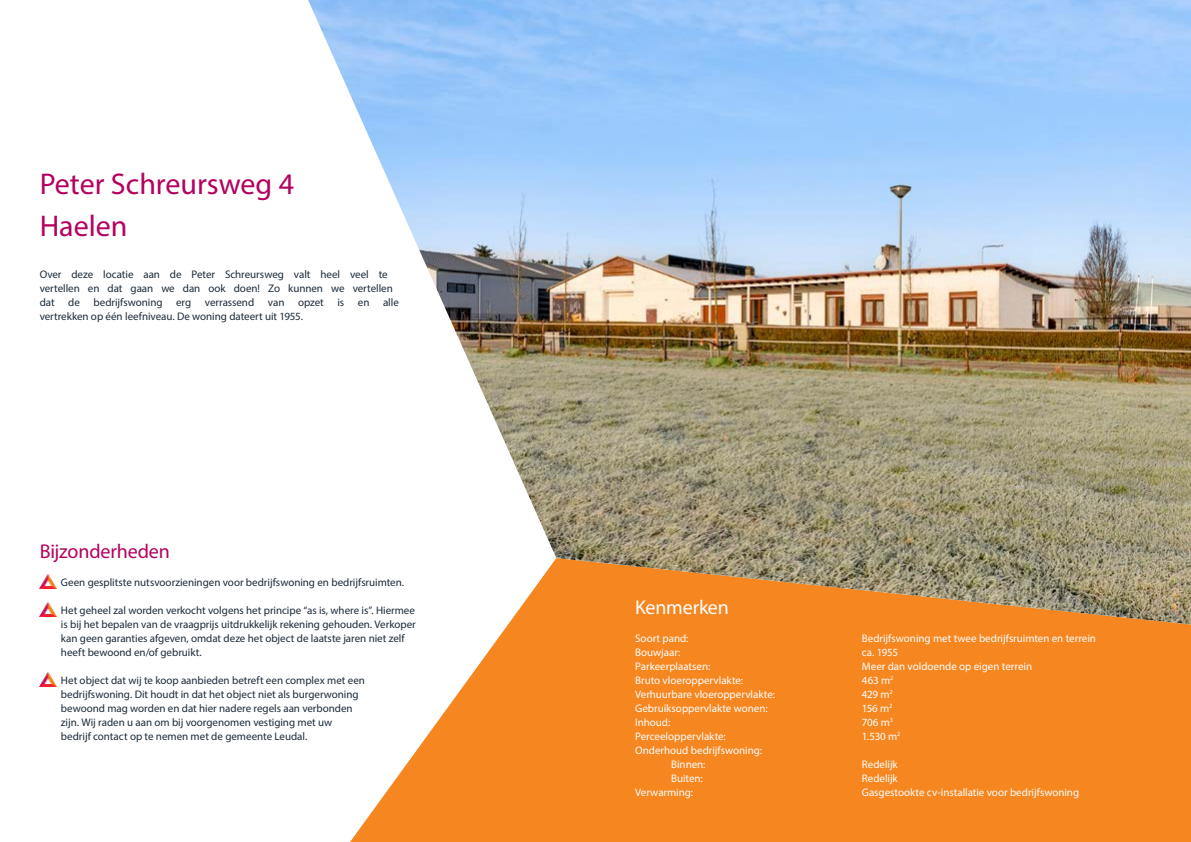
<style>
.page{position:relative;width:1191px;height:842px;background:#fff}
.page>*{position:absolute;margin:0;border:0;box-sizing:border-box;transform-origin:0 0}
.t1{font:30px/42px "Myriad Pro";color:#b4005e}
.t2{font:20px "Myriad Pro";letter-spacing:-.01em;color:#b4005e}
.t3{font:20px "Myriad Pro";letter-spacing:-.01em;color:#fff}
.t4{font:11px/14px "Myriad Pro";color:#1c2b39}
.t5{font:11px/14px "Myriad Pro";color:#fff}
</style>
<div class="page">
<svg style="left:350px;top:624px;width:841px;height:218px;background:#f69134"></svg>
<img style="left:308px;top:0;width:883px;height:624px">
<img style="left:40px;top:574px;width:16px;height:14px">
<img style="left:40px;top:602px;width:16px;height:14px">
<img style="left:40px;top:672px;width:16px;height:14px">
<h1 class="t1" style="left:40px;top:162px;width:256px">Peter Schreursweg 4<br>Haelen</h1>
<p class="t4" style="left:40px;top:267px;width:361px">Over deze locatie aan de Peter Schreursweg valt heel veel te vertellen en dat gaan we dan ook doen! Zo kunnen we vertellen dat de bedrijfswoning erg verrassend van opzet is en alle vertrekken op één leefniveau. De woning dateert uit 1955.</p>
<h2 class="t2" style="left:40px;top:539px;width:132px">Bijzonderheden</h2>
<p class="t4" style="left:61px;top:575px;width:345px">Geen gesplitste nutsvoorzieningen voor bedrijfswoning en bedrijfsruimten.</p>
<p class="t4" style="left:61px;top:603px;width:356px">Het geheel zal worden verkocht volgens het principe “as is, where is”. Hiermee is bij het bepalen van de vraagprijs uitdrukkelijk rekening gehouden. Verkoper kan geen garanties afgeven, omdat deze het object de laatste jaren niet zelf heeft bewoond en/of gebruikt.</p>
<p class="t4" style="left:61px;top:673px;width:305px">Het object dat wij te koop aanbieden betreft een complex met een bedrijfswoning. Dit houdt in dat het object niet als burgerwoning bewoond mag worden en dat hier nadere regels aan verbonden zijn. Wij raden u aan om bij voorgenomen vestiging met uw<br>bedrijf contact op te nemen met de gemeente Leudal.</p>
<h2 class="t3" style="left:635px;top:595px;width:95px">Kenmerken</h2>
<p class="t5" style="left:635px;top:631px;width:55px">Soort pand:</p>
<p class="t5" style="left:635px;top:645px;width:47px">Bouwjaar:</p>
<p class="t5" style="left:635px;top:659px;width:77px">Parkeerplaatsen:</p>
<p class="t5" style="left:635px;top:673px;width:109px">Bruto vloeroppervlakte:</p>
<p class="t5" style="left:635px;top:687px;width:141px">Verhuurbare vloeroppervlakte:</p>
<p class="t5" style="left:635px;top:701px;width:134px">Gebruiksoppervlakte wonen:</p>
<p class="t5" style="left:635px;top:715px;width:37px">Inhoud:</p>
<p class="t5" style="left:635px;top:729px;width:92px">Perceeloppervlakte:</p>
<p class="t5" style="left:635px;top:743px;width:128px">Onderhoud bedrijfswoning:</p>
<p class="t5" style="left:671px;top:757px;width:36px">Binnen:</p>
<p class="t5" style="left:671px;top:771px;width:33px">Buiten:</p>
<p class="t5" style="left:635px;top:785px;width:59px">Verwarming:</p>
<p class="t5" style="left:862px;top:631px;width:235px">Bedrijfswoning met twee bedrijfsruimten en terrein ca. 1955<br>Meer dan voldoende op eigen terrein<br>463 m<sup>2<br></sup>429 m<sup>2<br></sup>156 m<sup>2<br></sup>706 m<sup>3<br></sup>1.530 m<sup>2</sup></p>
<p class="t5" style="left:862px;top:757px;width:219px">Redelijk<br>Redelijk<br>Gasgestookte cv-installatie voor bedrijfswoning</p>
</div>
